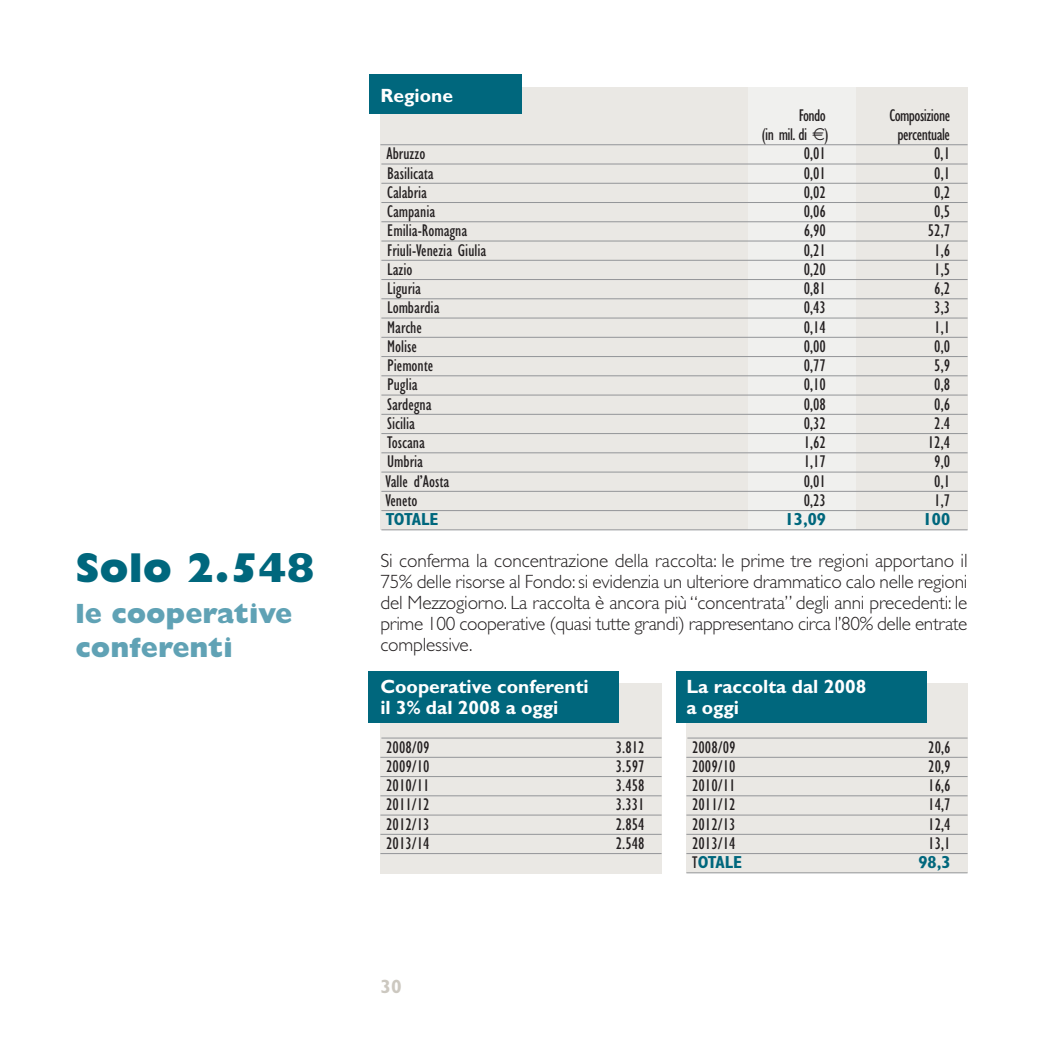
<style>
.page{position:relative;width:1042px;height:1042px;background:#fff}
.page>*{position:absolute;margin:0;border:0;box-sizing:border-box;transform-origin:0 0}
.t1{font:800 42px "Gill Sans";color:#00677d}
.t2{font:800 28px/33.6px "Gill Sans";color:#60a2b5}
.t3{font:300 19.25px/21px "Gill Sans";letter-spacing:-.02em;color:#231f20;text-align:justify}
.t4{font:700 19.25px/21px "Gill Sans";color:#fff}
.t5{font:700 19.25px "Gill Sans";color:#ccc8c0}
.t6{font:condensed 17.5px "Gill Sans";color:#231f20}
.t7{font:700 condensed 17.5px "Gill Sans";color:#00677d}
.t8{font:condensed 17.5px "Gill Sans";letter-spacing:-.03em;color:#231f20}
.t9{font:condensed 17.5px "Gill Sans";letter-spacing:-.025em;color:#231f20}
.s1{font-weight:400;color:#231f20}
</style>
<div class="page">
<div style="left:380px;top:87px;width:587px;height:442px;background:#eae8e4"></div>
<div style="left:380px;top:683px;width:281px;height:190px;background:#eae8e4"></div>
<div style="left:368px;top:671px;width:251px;height:51px;background:#00677d"></div>
<div style="left:748px;top:87px;width:107px;height:442px;background:#f0f0ee"></div>
<hr style="left:381px;top:737px;width:280px;height:1px;background:#939598">
<hr style="left:380px;top:757px;width:281px;height:1px;background:#939598">
<hr style="left:380px;top:776px;width:281px;height:1px;background:#939598">
<hr style="left:380px;top:795px;width:281px;height:1px;background:#939598">
<hr style="left:380px;top:814px;width:281px;height:1px;background:#939598">
<hr style="left:380px;top:834px;width:281px;height:1px;background:#939598">
<hr style="left:380px;top:853px;width:281px;height:1px;background:#939598">
<div style="left:686px;top:683px;width:281px;height:189px;background:#eae8e4"></div>
<div style="left:675px;top:671px;width:251px;height:51px;background:#00677d"></div>
<hr style="left:687px;top:737px;width:280px;height:1px;background:#939598">
<hr style="left:686px;top:757px;width:281px;height:1px;background:#939598">
<hr style="left:686px;top:776px;width:281px;height:1px;background:#939598">
<hr style="left:686px;top:795px;width:281px;height:1px;background:#939598">
<hr style="left:686px;top:814px;width:281px;height:1px;background:#939598">
<hr style="left:686px;top:834px;width:281px;height:1px;background:#939598">
<hr style="left:686px;top:853px;width:281px;height:1px;background:#939598">
<hr style="left:686px;top:872px;width:281px;height:1px;background:#939598">
<div style="left:370px;top:74px;width:152px;height:40px;background:#00677d"></div>
<hr style="left:380px;top:144px;width:587px;height:1px;background:#939598">
<hr style="left:381px;top:164px;width:586px;height:1px;background:#939598">
<hr style="left:381px;top:183px;width:586px;height:1px;background:#939598">
<hr style="left:381px;top:202px;width:586px;height:1px;background:#939598">
<hr style="left:381px;top:221px;width:586px;height:1px;background:#939598">
<hr style="left:381px;top:241px;width:586px;height:1px;background:#939598">
<hr style="left:381px;top:260px;width:586px;height:1px;background:#939598">
<hr style="left:381px;top:279px;width:586px;height:1px;background:#939598">
<hr style="left:381px;top:298px;width:586px;height:1px;background:#939598">
<hr style="left:381px;top:318px;width:586px;height:1px;background:#939598">
<hr style="left:381px;top:337px;width:586px;height:1px;background:#939598">
<hr style="left:381px;top:356px;width:586px;height:1px;background:#939598">
<hr style="left:381px;top:375px;width:586px;height:1px;background:#939598">
<hr style="left:381px;top:395px;width:586px;height:1px;background:#939598">
<hr style="left:381px;top:414px;width:586px;height:1px;background:#939598">
<hr style="left:381px;top:433px;width:586px;height:1px;background:#939598">
<hr style="left:381px;top:452px;width:586px;height:1px;background:#939598">
<hr style="left:381px;top:472px;width:586px;height:1px;background:#939598">
<hr style="left:381px;top:491px;width:586px;height:1px;background:#939598">
<hr style="left:381px;top:510px;width:586px;height:1px;background:#939598">
<hr style="left:381px;top:529px;width:586px;height:1px;background:#939598">
<h1 class="t1" style="left:75px;top:552px;width:241px">Solo 2.548</h1>
<h2 class="t2" style="left:75px;top:599px;width:218px">le cooperative conferenti</h2>
<p class="t4" style="left:380px;top:86px;width:74px">Regione</p>
<p class="t6" style="left:798px;top:108px;width:29px">Fondo</p>
<p class="t8" style="left:889px;top:108px;width:62px">Composizione</p>
<p class="t6" style="left:761px;top:128px;width:68px">(in mil. di )</p>
<p class="t9" style="left:897px;top:128px;width:54px">percentuale</p>
<p class="t6" style="left:386px;top:147px;width:40px">Abruzzo</p>
<p class="t6" style="left:803px;top:147px;width:24px">0,01</p>
<p class="t6" style="left:934px;top:147px;width:17px">0,1</p>
<p class="t6" style="left:387px;top:166px;width:48px">Basilicata</p>
<p class="t6" style="left:804px;top:166px;width:24px">0,01</p>
<p class="t6" style="left:934px;top:166px;width:17px">0,1</p>
<p class="t6" style="left:387px;top:185px;width:41px">Calabria</p>
<p class="t6" style="left:804px;top:185px;width:24px">0,02</p>
<p class="t6" style="left:934px;top:185px;width:17px">0,2</p>
<p class="t6" style="left:387px;top:205px;width:50px">Campania</p>
<p class="t6" style="left:804px;top:205px;width:24px">0,06</p>
<p class="t6" style="left:934px;top:205px;width:17px">0,5</p>
<p class="t6" style="left:387px;top:224px;width:82px">Emilia-Romagna</p>
<p class="t6" style="left:804px;top:224px;width:24px">6,90</p>
<p class="t6" style="left:928px;top:224px;width:24px">52,7</p>
<p class="t6" style="left:387px;top:243px;width:101px">Friuli-Venezia Giulia</p>
<p class="t6" style="left:804px;top:243px;width:24px">0,21</p>
<p class="t6" style="left:934px;top:243px;width:17px">1,6</p>
<p class="t6" style="left:387px;top:262px;width:27px">Lazio</p>
<p class="t6" style="left:804px;top:262px;width:24px">0,20</p>
<p class="t6" style="left:934px;top:262px;width:17px">1,5</p>
<p class="t6" style="left:387px;top:282px;width:35px">Liguria</p>
<p class="t6" style="left:804px;top:282px;width:24px">0,81</p>
<p class="t6" style="left:934px;top:282px;width:17px">6,2</p>
<p class="t6" style="left:387px;top:301px;width:54px">Lombardia</p>
<p class="t6" style="left:804px;top:301px;width:24px">0,43</p>
<p class="t6" style="left:934px;top:301px;width:17px">3,3</p>
<p class="t6" style="left:387px;top:320px;width:36px">Marche</p>
<p class="t6" style="left:804px;top:320px;width:24px">0,14</p>
<p class="t6" style="left:934px;top:320px;width:17px">1,1</p>
<p class="t6" style="left:387px;top:339px;width:31px">Molise</p>
<p class="t6" style="left:804px;top:339px;width:24px">0,00</p>
<p class="t6" style="left:934px;top:339px;width:17px">0,0</p>
<p class="t6" style="left:387px;top:359px;width:48px">Piemonte</p>
<p class="t6" style="left:804px;top:359px;width:24px">0,77</p>
<p class="t6" style="left:934px;top:359px;width:17px">5,9</p>
<p class="t6" style="left:387px;top:378px;width:32px">Puglia</p>
<p class="t6" style="left:804px;top:378px;width:24px">0,10</p>
<p class="t6" style="left:934px;top:378px;width:17px">0,8</p>
<p class="t6" style="left:387px;top:397px;width:46px">Sardegna</p>
<p class="t6" style="left:804px;top:397px;width:24px">0,08</p>
<p class="t6" style="left:934px;top:397px;width:17px">0,6</p>
<p class="t6" style="left:387px;top:416px;width:29px">Sicilia</p>
<p class="t6" style="left:804px;top:416px;width:24px">0,32</p>
<p class="t6" style="left:934px;top:416px;width:17px">2.4</p>
<p class="t6" style="left:387px;top:436px;width:39px">Toscana</p>
<p class="t6" style="left:804px;top:436px;width:24px">1,62</p>
<p class="t6" style="left:928px;top:436px;width:24px">12,4</p>
<p class="t6" style="left:387px;top:455px;width:37px">Umbria</p>
<p class="t6" style="left:804px;top:455px;width:24px">1,17</p>
<p class="t6" style="left:934px;top:455px;width:17px">9,0</p>
<p class="t6" style="left:385px;top:474px;width:65px">Valle d’Aosta</p>
<p class="t6" style="left:804px;top:474px;width:24px">0,01</p>
<p class="t6" style="left:934px;top:474px;width:17px">0,1</p>
<p class="t6" style="left:385px;top:493px;width:34px">Veneto</p>
<p class="t6" style="left:804px;top:493px;width:24px">0,23</p>
<p class="t6" style="left:934px;top:493px;width:17px">1,7</p>
<p class="t7" style="left:386px;top:513px;width:54px">TOTALE</p>
<p class="t7" style="left:785px;top:513px;width:43px">13,09</p>
<p class="t7" style="left:923px;top:513px;width:29px">100</p>
<p class="t3" style="left:380px;top:552px;width:589px">Si conferma la concentrazione della raccolta: le prime tre regioni apportano il 75% delle risorse al Fondo:si evidenzia un ulteriore drammatico calo nelle regioni del Mezzogiorno. La raccolta è ancora più “concentrata” degli anni precedenti: le prime 100 cooperative (quasi tutte grandi) rappresentano circa l’80% delle entrate complessive.</p>
<p class="t4" style="left:380px;top:678px;width:210px">Cooperative conferenti il 3% dal 2008 a oggi</p>
<p class="t6" style="left:386px;top:740px;width:45px">2008/09</p>
<p class="t6" style="left:616px;top:740px;width:30px">3.812</p>
<p class="t6" style="left:386px;top:759px;width:45px">2009/10</p>
<p class="t6" style="left:616px;top:759px;width:30px">3.597</p>
<p class="t6" style="left:386px;top:778px;width:45px">2010/11</p>
<p class="t6" style="left:616px;top:778px;width:30px">3.458</p>
<p class="t6" style="left:386px;top:798px;width:45px">2011/12</p>
<p class="t6" style="left:616px;top:798px;width:30px">3.331</p>
<p class="t6" style="left:386px;top:817px;width:45px">2012/13</p>
<p class="t6" style="left:616px;top:817px;width:30px">2.854</p>
<p class="t6" style="left:386px;top:836px;width:45px">2013/14</p>
<p class="t6" style="left:616px;top:836px;width:30px">2.548</p>
<p class="t4" style="left:686px;top:678px;width:181px">La raccolta dal 2008 a oggi</p>
<p class="t6" style="left:692px;top:740px;width:45px">2008/09</p>
<p class="t6" style="left:928px;top:740px;width:24px">20,6</p>
<p class="t6" style="left:692px;top:759px;width:45px">2009/10</p>
<p class="t6" style="left:928px;top:759px;width:24px">20,9</p>
<p class="t6" style="left:692px;top:778px;width:45px">2010/11</p>
<p class="t6" style="left:928px;top:778px;width:24px">16,6</p>
<p class="t6" style="left:692px;top:798px;width:45px">2011/12</p>
<p class="t6" style="left:928px;top:798px;width:24px">14,7</p>
<p class="t6" style="left:692px;top:817px;width:45px">2012/13</p>
<p class="t6" style="left:928px;top:817px;width:24px">12,4</p>
<p class="t6" style="left:692px;top:836px;width:45px">2013/14</p>
<p class="t6" style="left:928px;top:836px;width:24px">13,1</p>
<p class="t7" style="left:692px;top:855px;width:52px"><span class="s1">T</span>OTALE</p>
<p class="t7" style="left:918px;top:855px;width:34px">98,3</p>
<p class="t5" style="left:380px;top:979px;width:23px">30</p>
</div>
